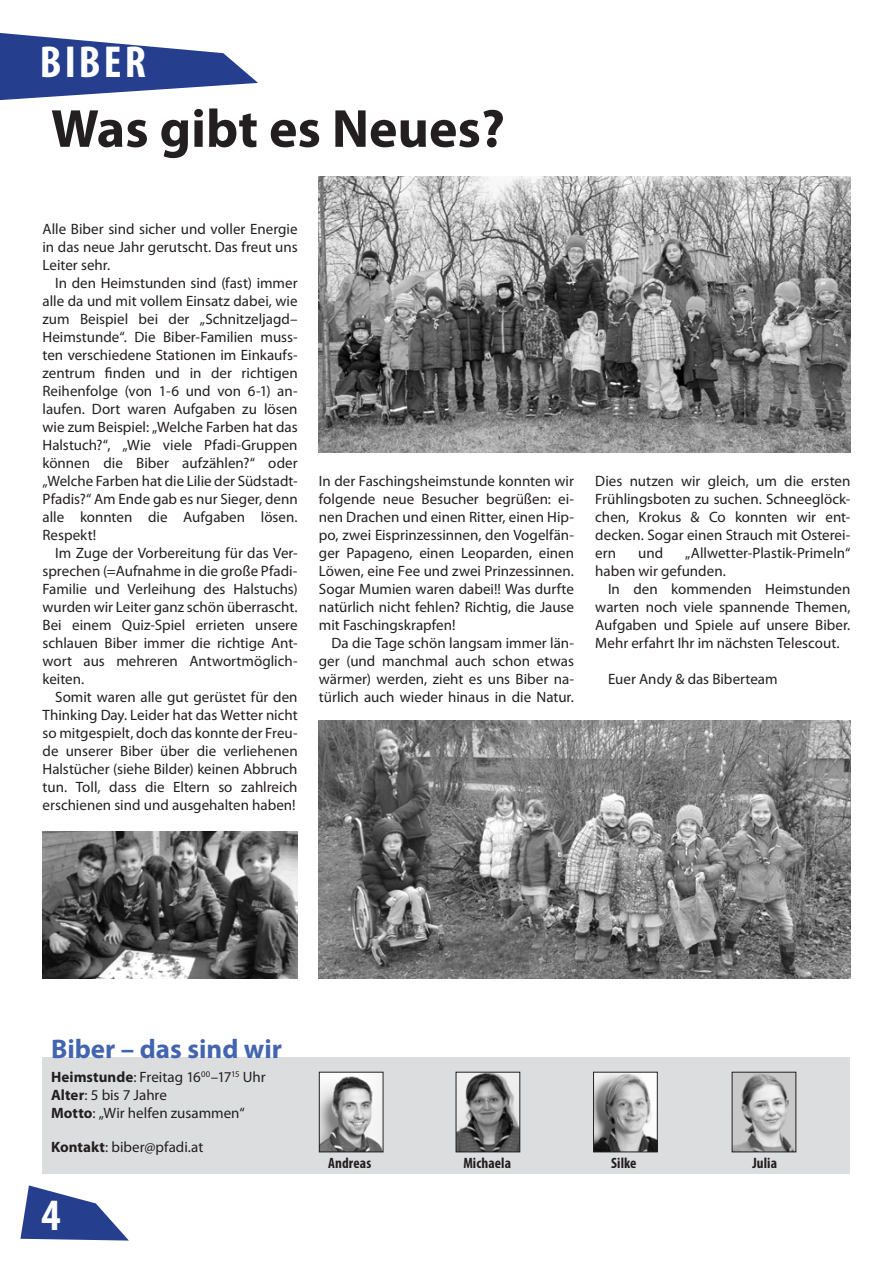
<style>
.page{position:relative;width:893px;height:1263px;background:#fff}
.page>*{position:absolute;margin:0;border:0;box-sizing:border-box;transform-origin:0 0}
.t1{font:700 54px "Myriad Pro";color:#231f20}
.t2{font:700 condensed 45px "Myriad Pro";color:#fff}
.t3{font:700 27px "Myriad Pro";color:#4365b0}
.t4{font:15px/18px "Myriad Pro";color:#231f20;text-align:justify}
.t5{font:700 condensed 15px "Myriad Pro";letter-spacing:.01em;color:#231f20}
.s1{font-weight:700}
</style>
<div class="page">
<svg style="left:20px;top:1185px;width:109px;height:55px"></svg>
<svg style="left:0;top:33px;width:258px;height:68px"></svg>
<div style="left:43px;top:1057px;width:807px;height:117px;background:#dcdddf"></div>
<img style="left:458px;top:1074px;width:60px;height:76px">
<div style="left:456px;top:1072px;width:64px;height:80px;border:1px solid #231f20"></div>
<img style="left:595px;top:1074px;width:61px;height:76px">
<div style="left:593px;top:1072px;width:65px;height:80px;border:1px solid #231f20"></div>
<img style="left:321px;top:1074px;width:60px;height:76px">
<div style="left:319px;top:1072px;width:64px;height:80px;border:1px solid #231f20"></div>
<img style="left:734px;top:1074px;width:60px;height:76px">
<div style="left:732px;top:1072px;width:64px;height:80px;border:1px solid #231f20"></div>
<img style="left:319px;top:177px;width:531px;height:275px">
<img style="left:319px;top:721px;width:531px;height:257px">
<img style="left:43px;top:831px;width:255px;height:147px">
<h2 class="t2" style="left:40px;top:33px;width:108px">Biber</h2>
<h1 class="t1" style="left:51px;top:93px;width:455px">Was gibt es Neues?</h1>
<p class="t4" style="left:43px;top:220px;width:257px">Alle Biber sind sicher und voller Energie in das neue Jahr gerutscht. Das freut uns Leiter sehr.</p>
<p class="t4" style="left:43px;top:274px;width:257px;text-indent:13px">In den Heimstunden sind (fast) immer alle da und mit vollem Einsatz dabei, wie zum Beispiel bei der „Schnitzeljagd– Heimstunde“. Die Biber-Familien muss&shy;ten verschiedene Stationen im Einkaufs&shy;zentrum finden und in der richtigen Reihenfolge (von 1-6 und von 6-1) an&shy;laufen. Dort waren Aufgaben zu lösen wie zum Beispiel: „Welche Farben hat das Halstuch?“, „Wie viele Pfadi-Gruppen können die Biber aufzählen?“ oder „Welche Farben hat die Lilie der Südstadt-Pfadis?“ Am Ende gab es nur Sieger, denn alle konnten die Aufgaben lösen.<br>Respekt!</p>
<p class="t4" style="left:43px;top:544px;width:257px;text-indent:13px">Im Zuge der Vorbereitung für das Ver&shy;sprechen (=Aufnahme in die große Pfadi-Familie und Verleihung des Halstuchs) wurden wir Leiter ganz schön überrascht.<br>Bei einem Quiz-Spiel errieten unsere schlauen Biber immer die richtige Ant&shy;wort aus mehreren Antwortmöglich&shy;keiten.</p>
<p class="t4" style="left:43px;top:688px;width:257px;text-indent:13px">Somit waren alle gut gerüstet für den Thinking Day. Leider hat das Wetter nicht so mitgespielt, doch das konnte der Freu&shy;de unserer Biber über die verliehenen Halstücher (siehe Bilder) keinen Abbruch tun. Toll, dass die Eltern so zahlreich erschienen sind und ausgehalten haben!</p>
<p class="t4" style="left:319px;top:472px;width:257px">In der Faschingsheimstunde konnten wir folgende neue Besucher begrüßen: ei&shy;nen Drachen und einen Ritter, einen Hip&shy;po, zwei Eisprinzessinnen, den Vogelfän&shy;ger Papageno, einen Leoparden, einen Löwen, eine Fee und zwei Prinzessinnen.<br>Sogar Mumien waren dabei!! Was durfte natürlich nicht fehlen? Richtig, die Jause mit Faschingskrapfen!</p>
<p class="t4" style="left:319px;top:634px;width:257px;text-indent:13px">Da die Tage schön langsam immer län&shy;ger (und manchmal auch schon etwas wärmer) werden, zieht es uns Biber na&shy;türlich auch wieder hinaus in die Natur.</p>
<p class="t4" style="left:595px;top:472px;width:257px">Dies nutzen wir gleich, um die ersten Frühlingsboten zu suchen. Schneeglöck&shy;chen, Krokus &amp; Co konnten wir ent&shy;decken. Sogar einen Strauch mit Osterei&shy;ern</p>
<p class="t4" style="left:595px;top:544px;width:257px;text-indent:90px">„Allwetter-Plastik-Primeln“ haben wir gefunden.</p>
<p class="t4" style="left:595px;top:580px;width:257px;text-indent:13px">In den kommenden Heimstunden warten noch viele spannende Themen, Aufgaben und Spiele auf unsere Biber.<br>Mehr erfahrt Ihr im nächsten Telescout.</p>
<p class="t4" style="left:608px;top:670px;width:171px">Euer Andy &amp; das Biberteam</p>
<p class="t4" style="left:638px;top:544px;width:27px">und</p>
<h3 class="t3" style="left:51px;top:1031px;width:233px">Biber – das sind wir</h3>
<p class="t4" style="left:51px;top:1068px;width:216px;text-align:left"><span class="s1">Heimstunde</span>: Freitag 16<sup>00</sup>–17<sup>15</sup> Uhr<br><span class="s1">Alter</span>: 5 bis 7 Jahre<br><span class="s1">Motto</span>: „Wir helfen zusammen“</p>
<p class="t4" style="left:51px;top:1138px;width:154px"><span class="s1">Kontakt</span>: biber@pfadi.at</p>
<h2 class="t2" style="left:41px;top:1186px;width:21px">4</h2>
<p class="t5" style="left:328px;top:1154px;width:45px">Andreas</p>
<p class="t5" style="left:463px;top:1154px;width:49px">Michaela</p>
<p class="t5" style="left:611px;top:1154px;width:27px">Silke</p>
<p class="t5" style="left:752px;top:1154px;width:26px">Julia</p>
</div>
